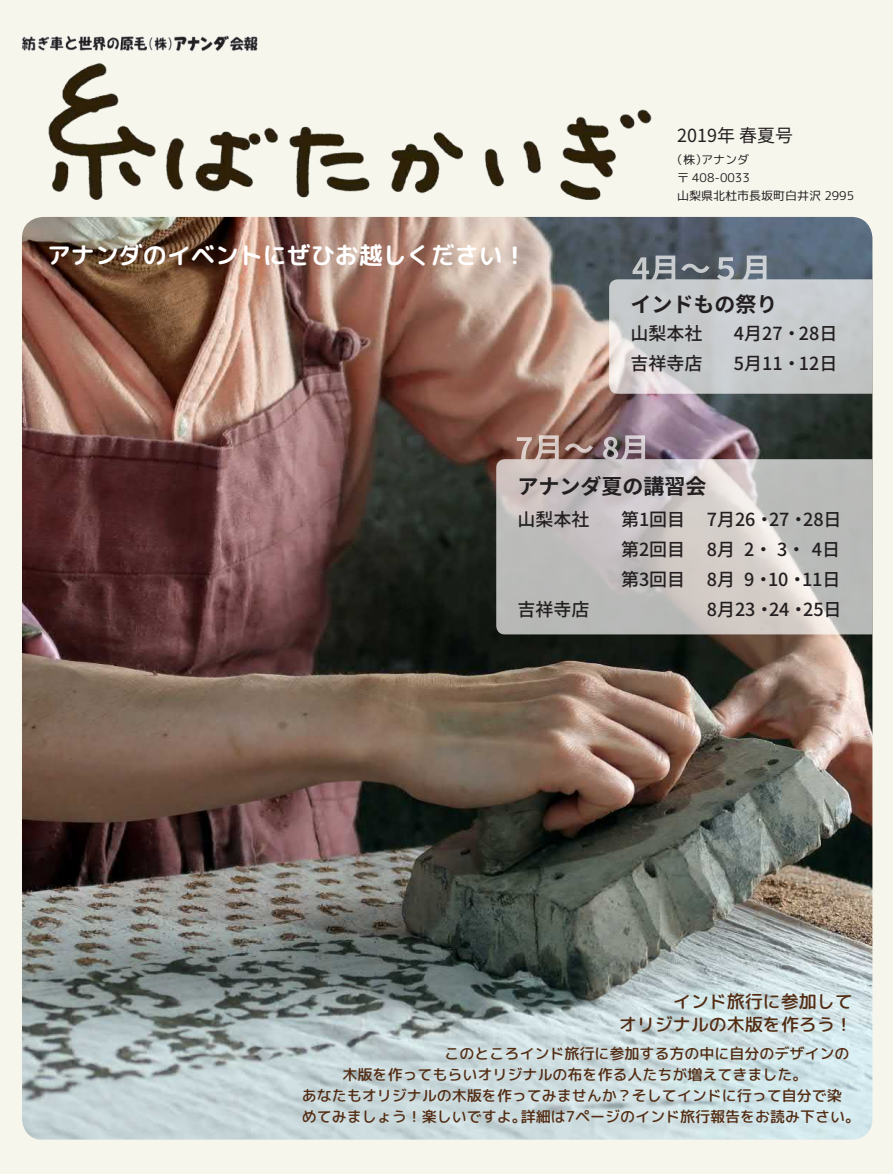
<style>
.page{position:relative;width:893px;height:1174px;background:#f7f6ed}
.page>*{position:absolute;margin:0;border:0;box-sizing:border-box;transform-origin:0 0}
.電話番号_メアド_URL{font:700 24px "Rounded Mplus 1 c";color:#fff}
.小見出し{font:700 21px "Noto Sans JP";color:#231f20}
.小見出し_ExBold{font:700 21px "Noto Sans JP";color:#231f20}
.小見出し-2{font:500 18px "Noto Sans JP";color:#231f20}
.導入本文{font:500 18px/22.5px "Rounded Mplus 1 c";color:#532c13;text-align:right}
.号数{font:18px "Noto Sans JP";color:#231f20}
.導入本文-2{font:500 15px "Rounded Mplus 1 c";color:#532c13}
.住所{font:12px/18px "Rounded Mplus 1 c";color:#231f20}
</style>
<div class="page">
<img style="left:22px;top:35px;width:236px;height:16px">
<img style="left:48px;top:63px;width:604px;height:137px">
<img style="left:22px;top:217px;width:850px;height:922px">
<svg style="left:496px;top:435px;width:376px;height:199px;background:#bcb7b5"></svg>
<svg style="left:609px;top:255px;width:263px;height:139px;background:#b8bcbf"></svg>
<p class="電話番号_メアド_URL" style="left:47px;top:238px;width:481px">アナンダのイベントにぜひお越しください！</p>
<p class="号数" style="left:677px;top:125px;width:117px">2019年 春夏号</p>
<p class="住所" style="left:671px;top:150px;width:79px">（株）アナンダ</p>
<p class="住所" style="left:677px;top:168px;width:178px">〒 408-0033<br>山梨県北杜市長坂町白井沢 2995</p>
<p class="小見出し_ExBold" style="left:630px;top:293px;width:148px">インドもの祭り</p>
<p class="小見出し-2" style="left:630px;top:323px;width:73px">山梨本社</p>
<p class="小見出し-2" style="left:734px;top:323px;width:105px">4月 27・ 28日</p>
<p class="小見出し-2" style="left:630px;top:353px;width:73px">吉祥寺店</p>
<p class="小見出し-2" style="left:734px;top:353px;width:105px">5月 11・ 12日</p>
<p class="小見出し" style="left:517px;top:474px;width:190px">アナンダ夏の講習会</p>
<p class="小見出し-2" style="left:517px;top:509px;width:73px">山梨本社</p>
<p class="小見出し-2" style="left:621px;top:509px;width:222px">第1回目 7月 26・ 27・ 28日</p>
<p class="小見出し-2" style="left:621px;top:539px;width:221px">第2回目 8月 2・ 3・ 4日</p>
<p class="小見出し-2" style="left:621px;top:569px;width:221px">第3回目 8月 9・ 10・ 11日</p>
<p class="小見出し-2" style="left:517px;top:599px;width:73px">吉祥寺店</p>
<p class="小見出し-2" style="left:707px;top:599px;width:136px">8月 23・ 24・ 25日</p>
<p class="導入本文" style="left:619px;top:990px;width:235px">インド旅行に参加して<br>オリジナルの木版を作ろう！</p>
<p class="導入本文-2" style="left:444px;top:1043px;width:406px">このところインド旅行に参加する方の中に自分のデザインの</p>
<p class="導入本文-2" style="left:342px;top:1064px;width:466px">木版を作ってもらいオリジナルの布を作る人たちが増えてきました。</p>
<p class="導入本文-2" style="left:302px;top:1085px;width:541px">あなたもオリジナルの木版を作ってみませんか？そしてインドに行って自分で染</p>
<p class="導入本文-2" style="left:302px;top:1106px;width:560px">めてみましょう！楽しいですよ。詳細は7ページのインド旅行報告をお読み下さい。</p>
</div>
